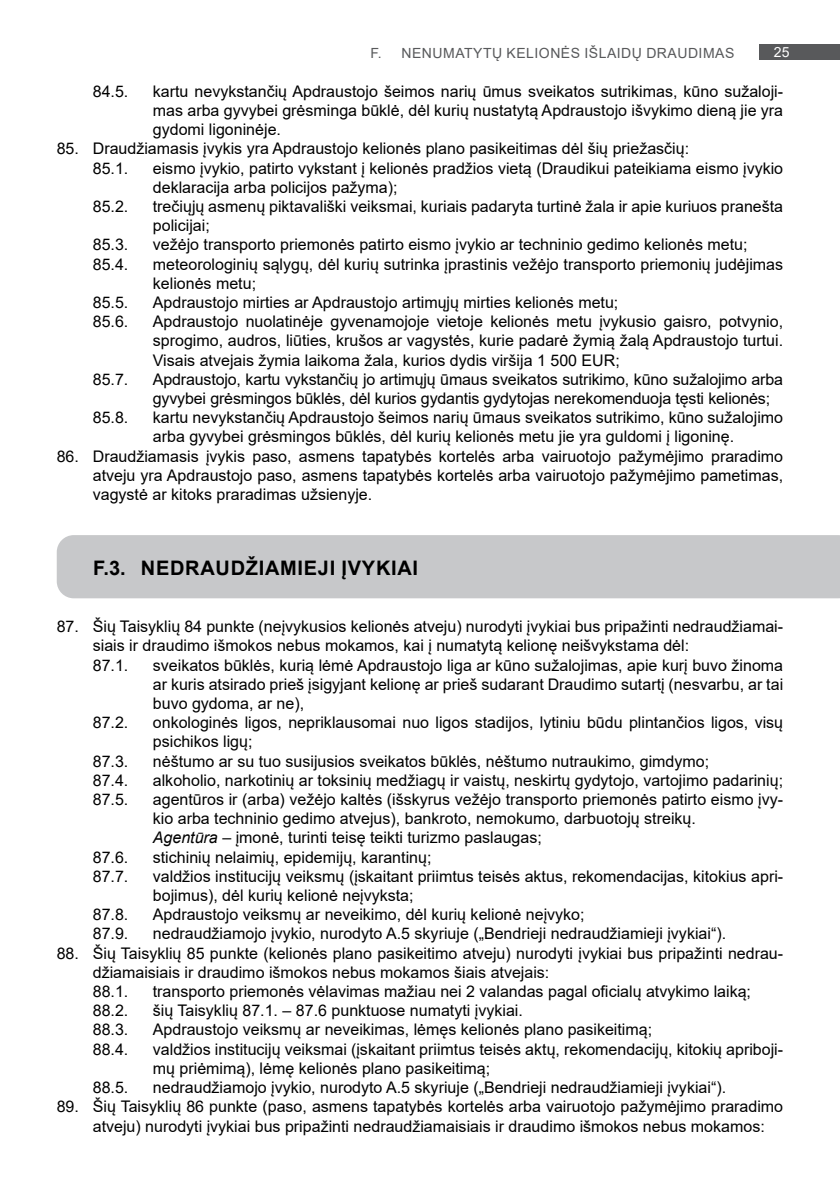
<style>
.page{position:relative;width:840px;height:1191px;background:#fff}
.page>*{position:absolute;margin:0;border:0;box-sizing:border-box;transform-origin:0 0}
.t1{font:700 20px "Arial";letter-spacing:.035em;color:#000}
.t2{font:16px/19.2px "Arial";color:#000}
.t3{font:14px "Arial";letter-spacing:.035em;color:#58595b}
.t4{font:14px "Arial";color:#fff}
.s1{font-style:italic}
</style>
<div class="page">
<div style="left:759px;top:44px;width:80px;height:16px;background:#58595b"></div>
<div style="left:57px;top:535px;width:782px;height:63px;background:#c7c8ca"></div>
<p class="t3" style="left:370px;top:43px;width:365px">F. NENUMATYTŲ KELIONĖS IŠLAIDŲ DRAUDIMAS</p>
<p class="t4" style="left:773px;top:43px;width:17px">25</p>
<p class="t2" style="left:93px;top:81px;width:37px">84.5.</p>
<p class="t2" style="left:153px;top:81px;width:631px;text-align:justify">kartu nevykstančių Apdraustojo šeimos narių ūmus sveikatos sutrikimas, kūno sužaloji&shy;mas arba gyvybei grėsminga būklė, dėl kurių nustatytą Apdraustojo išvykimo dieną jie yra gydomi ligoninėje.</p>
<p class="t2" style="left:93px;top:139px;width:597px;text-indent:-36px">85. Draudžiamasis įvykis yra Apdraustojo kelionės plano pasikeitimas dėl šių priežasčių:<br>85.1.</p>
<p class="t2" style="left:153px;top:158px;width:631px">eismo įvykio, patirto vykstant į kelionės pradžios vietą (Draudikui pateikiama eismo įvykio deklaracija arba policijos pažyma);</p>
<p class="t2" style="left:93px;top:197px;width:37px">85.2.</p>
<p class="t2" style="left:153px;top:197px;width:631px">trečiųjų asmenų piktavališki veiksmai, kuriais padaryta turtinė žala ir apie kuriuos pranešta policijai;</p>
<p class="t2" style="left:93px;top:235px;width:37px">85.3.</p>
<p class="t2" style="left:153px;top:235px;width:595px">vežėjo transporto priemonės patirto eismo įvykio ar techninio gedimo kelionės metu;</p>
<p class="t2" style="left:93px;top:254px;width:37px">85.4.</p>
<p class="t2" style="left:153px;top:254px;width:631px">meteorologinių sąlygų, dėl kurių sutrinka įprastinis vežėjo transporto priemonių judėjimas kelionės metu;</p>
<p class="t2" style="left:93px;top:293px;width:37px">85.5.</p>
<p class="t2" style="left:153px;top:293px;width:467px">Apdraustojo mirties ar Apdraustojo artimųjų mirties kelionės metu;</p>
<p class="t2" style="left:93px;top:312px;width:37px">85.6.</p>
<p class="t2" style="left:153px;top:312px;width:631px;text-align:justify">Apdraustojo nuolatinėje gyvenamojoje vietoje kelionės metu įvykusio gaisro, potvynio, sprogimo, audros, liūties, krušos ar vagystės, kurie padarė žymią žalą Apdraustojo turtui.<br>Visais atvejais žymia laikoma žala, kurios dydis viršija 1 500 EUR;</p>
<p class="t2" style="left:93px;top:369px;width:37px">85.7.</p>
<p class="t2" style="left:153px;top:369px;width:631px">Apdraustojo, kartu vykstančių jo artimųjų ūmaus sveikatos sutrikimo, kūno sužalojimo arba gyvybei grėsmingos būklės, dėl kurios gydantis gydytojas nerekomenduoja tęsti kelionės;</p>
<p class="t2" style="left:93px;top:408px;width:37px">85.8.</p>
<p class="t2" style="left:153px;top:408px;width:631px">kartu nevykstančių Apdraustojo šeimos narių ūmaus sveikatos sutrikimo, kūno sužalojimo arba gyvybei grėsmingos būklės, dėl kurių kelionės metu jie yra guldomi į ligoninę.</p>
<p class="t2" style="left:93px;top:446px;width:691px;text-align:justify;text-indent:-36px">86. Draudžiamasis įvykis paso, asmens tapatybės kortelės arba vairuotojo pažymėjimo praradimo atveju yra Apdraustojo paso, asmens tapatybės kortelės arba vairuotojo pažymėjimo pametimas, vagystė ar kitoks praradimas užsienyje.</p>
<p class="t1" style="left:93px;top:553px;width:326px">F.3. NEDRAUDŽIAMIEJI ĮVYKIAI</p>
<p class="t2" style="left:93px;top:617px;width:691px;text-indent:-36px">87. Šių Taisyklių 84 punkte (neįvykusios kelionės atveju) nurodyti įvykiai bus pripažinti nedraudžiamai&shy;siais ir draudimo išmokos nebus mokamos, kai į numatytą kelionę neišvykstama dėl:<br>87.1.</p>
<p class="t2" style="left:153px;top:655px;width:631px;text-align:justify">sveikatos būklės, kurią lėmė Apdraustojo liga ar kūno sužalojimas, apie kurį buvo žinoma ar kuris atsirado prieš įsigyjant kelionę ar prieš sudarant Draudimo sutartį (nesvarbu, ar tai buvo gydoma, ar ne),</p>
<p class="t2" style="left:93px;top:713px;width:37px">87.2.</p>
<p class="t2" style="left:153px;top:713px;width:631px">onkologinės ligos, nepriklausomai nuo ligos stadijos, lytiniu būdu plintančios ligos, visų psichikos ligų;</p>
<p class="t2" style="left:93px;top:751px;width:37px">87.3.</p>
<p class="t2" style="left:153px;top:751px;width:557px">nėštumo ar su tuo susijusios sveikatos būklės, nėštumo nutraukimo, gimdymo;</p>
<p class="t2" style="left:93px;top:770px;width:37px">87.4.</p>
<p class="t2" style="left:153px;top:770px;width:631px">alkoholio, narkotinių ar toksinių medžiagų ir vaistų, neskirtų gydytojo, vartojimo padarinių;</p>
<p class="t2" style="left:93px;top:789px;width:37px">87.5.</p>
<p class="t2" style="left:153px;top:789px;width:631px">agentūros ir (arba) vežėjo kaltės (išskyrus vežėjo transporto priemonės patirto eismo įvy&shy;kio arba techninio gedimo atvejus), bankroto, nemokumo, darbuotojų streikų.<br><span class="s1">Agentūra</span> – įmonė, turinti teisę teikti turizmo paslaugas;</p>
<p class="t2" style="left:93px;top:847px;width:37px">87.6.</p>
<p class="t2" style="left:153px;top:847px;width:280px">stichinių nelaimių, epidemijų, karantinų;</p>
<p class="t2" style="left:93px;top:866px;width:37px">87.7.</p>
<p class="t2" style="left:153px;top:866px;width:631px">valdžios institucijų veiksmų (įskaitant priimtus teisės aktus, rekomendacijas, kitokius apri&shy;bojimus), dėl kurių kelionė neįvyksta;</p>
<p class="t2" style="left:93px;top:905px;width:37px">87.8.</p>
<p class="t2" style="left:153px;top:905px;width:433px">Apdraustojo veiksmų ar neveikimo, dėl kurių kelionė neįvyko;</p>
<p class="t2" style="left:93px;top:924px;width:37px">87.9.</p>
<p class="t2" style="left:153px;top:924px;width:574px">nedraudžiamojo įvykio, nurodyto A.5 skyriuje („Bendrieji nedraudžiamieji įvykiai“).</p>
<p class="t2" style="left:93px;top:943px;width:691px;text-indent:-36px">88. Šių Taisyklių 85 punkte (kelionės plano pasikeitimo atveju) nurodyti įvykiai bus pripažinti nedrau&shy;džiamaisiais ir draudimo išmokos nebus mokamos šiais atvejais:<br>88.1.</p>
<p class="t2" style="left:153px;top:981px;width:599px">transporto priemonės vėlavimas mažiau nei 2 valandas pagal oficialų atvykimo laiką;</p>
<p class="t2" style="left:93px;top:1001px;width:37px">88.2.</p>
<p class="t2" style="left:153px;top:1001px;width:371px">šių Taisyklių 87.1. – 87.6 punktuose numatyti įvykiai.</p>
<p class="t2" style="left:93px;top:1020px;width:37px">88.3.</p>
<p class="t2" style="left:153px;top:1020px;width:500px">Apdraustojo veiksmų ar neveikimas, lėmęs kelionės plano pasikeitimą;</p>
<p class="t2" style="left:93px;top:1039px;width:37px">88.4.</p>
<p class="t2" style="left:153px;top:1039px;width:631px">valdžios institucijų veiksmai (įskaitant priimtus teisės aktų, rekomendacijų, kitokių apriboji&shy;mų priėmimą), lėmę kelionės plano pasikeitimą;</p>
<p class="t2" style="left:93px;top:1077px;width:37px">88.5.</p>
<p class="t2" style="left:153px;top:1077px;width:574px">nedraudžiamojo įvykio, nurodyto A.5 skyriuje („Bendrieji nedraudžiamieji įvykiai“).</p>
<p class="t2" style="left:93px;top:1097px;width:691px;text-indent:-36px">89. Šių Taisyklių 86 punkte (paso, asmens tapatybės kortelės arba vairuotojo pažymėjimo praradimo atveju) nurodyti įvykiai bus pripažinti nedraudžiamaisiais ir draudimo išmokos nebus mokamos:</p>
</div>
